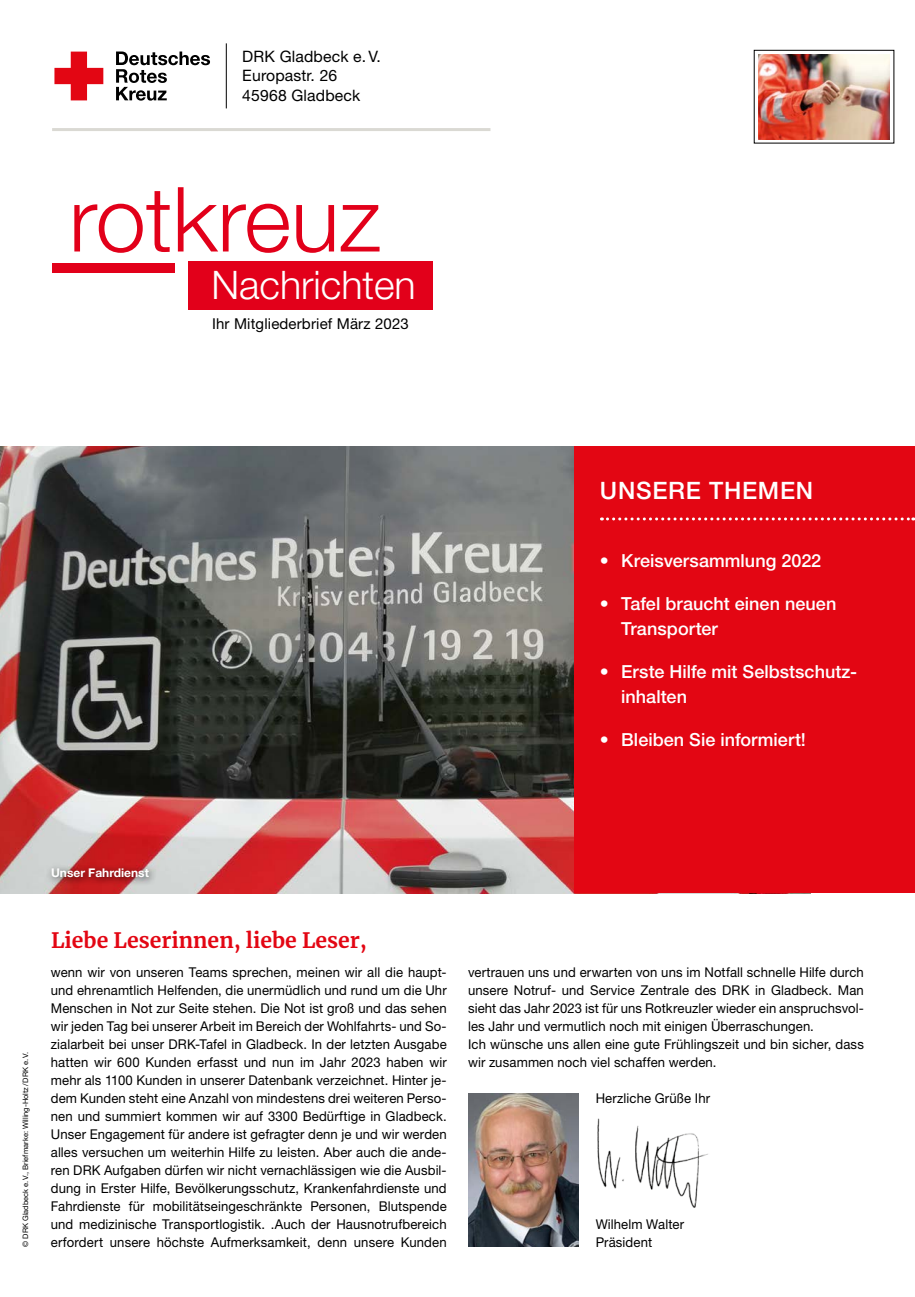
<style>
.page{position:relative;width:915px;height:1297px;background:#fff}
.page>*{position:absolute;margin:0;border:0;box-sizing:border-box;transform-origin:0 0}
.t1{font:300 90px "Helvetica Neue LT Std";color:#e2001a}
.t2{font:300 39.3px "Helvetica Neue LT Pro";color:#fff}
.t3{font:500 24px "Helvetica Neue LT Pro";letter-spacing:.03em;color:#fff}
.t4{font:700 21px "Merriweather";color:#e30613}
.t5{font:500 18px/25.5px "Helvetica Neue LT Pro";color:#fff}
.t6{font:15.75px "Helvetica Neue LT Pro";letter-spacing:.01em;color:#000}
.t7{font:15px "Helvetica Neue LT Pro";letter-spacing:.01em;color:#000}
.MGB_Copy{font:13.5px/18px "Helvetica Neue LT Pro";letter-spacing:.01em;color:#000;text-align:justify}
.MGB_BU{font:700 12px "Helvetica Neue LT Pro";color:#fff}
.MGB_Fotocredits{font:7.5px "Helvetica Neue LT Pro";color:#000}
</style>
<div class="page">
<img style="left:0;top:446px;width:574px;height:447px">
<svg style="left:54px;top:52px;width:49px;height:48px"></svg>
<svg style="left:116px;top:52px;width:94px;height:49px"></svg>
<hr style="left:52px;top:128px;width:438px;height:3px;background:#dad9d3">
<hr style="left:226px;top:43px;width:1px;height:65px;background:#000">
<div style="left:188px;top:261px;width:244px;height:49px;background:#e2001a"></div>
<div style="left:52px;top:263px;width:122px;height:9px;background:#e2001a"></div>
<div style="left:753px;top:50px;width:140px;height:93px;border:1px solid #000"></div>
<img style="left:758px;top:54px;width:131px;height:85px">
<div style="left:574px;top:446px;width:340px;height:447px;background:#e30613"></div>
<svg style="left:601px;top:517px;width:312px;height:3px"></svg>
<img style="left:597px;top:1118px;width:111px;height:90px">
<img style="left:468px;top:1093px;width:110px;height:154px">
<div style="left:46px;top:862px;width:112px;height:25px;background:#000;opacity:.75"></div>
<p class="t6" style="left:242px;top:47px;width:140px">DRK Gladbeck e.V.</p>
<p class="t6" style="left:242px;top:66px;width:96px">Europastr. 26</p>
<p class="t6" style="left:242px;top:85px;width:119px">45968 Gladbeck</p>
<p class="t1" style="left:69px;top:164px;width:313px">rotkreuz</p>
<p class="t2" style="left:211px;top:261px;width:206px">Nachrichten</p>
<p class="t7" style="left:212px;top:314px;width:198px">Ihr Mitgliederbrief März 2023</p>
<p class="t3" style="left:599px;top:476px;width:215px">UNSERE THEMEN</p>
<p class="t5" style="left:599px;top:548px;width:223px">• Kreisversammlung 2022</p>
<p class="t5" style="left:621px;top:590px;width:216px;text-indent:-21px">• Tafel braucht einen neuen<br>Transporter</p>
<p class="t5" style="left:621px;top:658px;width:237px;text-indent:-21px">• Erste Hilfe mit Selbstschutz&shy;inhalten</p>
<p class="t5" style="left:599px;top:726px;width:207px">• Bleiben Sie informiert!</p>
<p class="MGB_Fotocredits" style="left:21px;top:1247px;width:196px;rotate:-90deg">© DRK Gladbeck e.V., Briefmarke: Willing-Holtz /DRK e.V.</p>
<p class="MGB_BU" style="left:51px;top:865px;width:99px">Unser Fahrdienst</p>
<p class="t4" style="left:51px;top:925px;width:317px">Liebe Leserinnen, liebe Leser,</p>
<p class="MGB_Copy" style="left:51px;top:962px;width:397px">wenn wir von unseren Teams sprechen, meinen wir all die haupt&shy;und ehrenamtlich Helfenden, die unermüdlich und rund um die Uhr Menschen in Not zur Seite stehen. Die Not ist groß und das sehen wir jeden Tag bei unserer Arbeit im Bereich der Wohlfahrts- und So&shy;zialarbeit bei unser DRK-Tafel in Gladbeck. In der letzten Ausgabe hatten wir 600 Kunden erfasst und nun im Jahr 2023 haben wir mehr als 1100 Kunden in unserer Datenbank verzeichnet. Hinter je&shy;dem Kunden steht eine Anzahl von mindestens drei weiteren Perso&shy;nen und summiert kommen wir auf 3300 Bedürftige in Gladbeck.<br>Unser Engagement für andere ist gefragter denn je und wir werden alles versuchen um weiterhin Hilfe zu leisten. Aber auch die ande&shy;ren DRK Aufgaben dürfen wir nicht vernachlässigen wie die Ausbil&shy;dung in Erster Hilfe, Bevölkerungsschutz, Krankenfahrdienste und Fahrdienste für mobilitätseingeschränkte Personen, Blutspende und medizinische Transportlogistik. .Auch der Hausnotrufbereich erfordert unsere höchste Aufmerksamkeit, denn unsere Kunden</p>
<p class="MGB_Copy" style="left:468px;top:962px;width:397px">vertrauen uns und erwarten von uns im Notfall schnelle Hilfe durch unsere Notruf- und Service Zentrale des DRK in Gladbeck. Man sieht das Jahr 2023 ist für uns Rotkreuzler wieder ein anspruchsvol&shy;les Jahr und vermutlich noch mit einigen Überraschungen.</p>
<p class="MGB_Copy" style="left:468px;top:1034px;width:397px">Ich wünsche uns allen eine gute Frühlingszeit und bin sicher, dass wir zusammen noch viel schaffen werden.</p>
<p class="MGB_Copy" style="left:595px;top:1088px;width:116px">Herzliche Grüße Ihr</p>
<p class="MGB_Copy" style="left:595px;top:1214px;width:90px">Wilhelm Walter</p>
<p class="MGB_Copy" style="left:595px;top:1232px;width:58px">Präsident</p>
</div>
